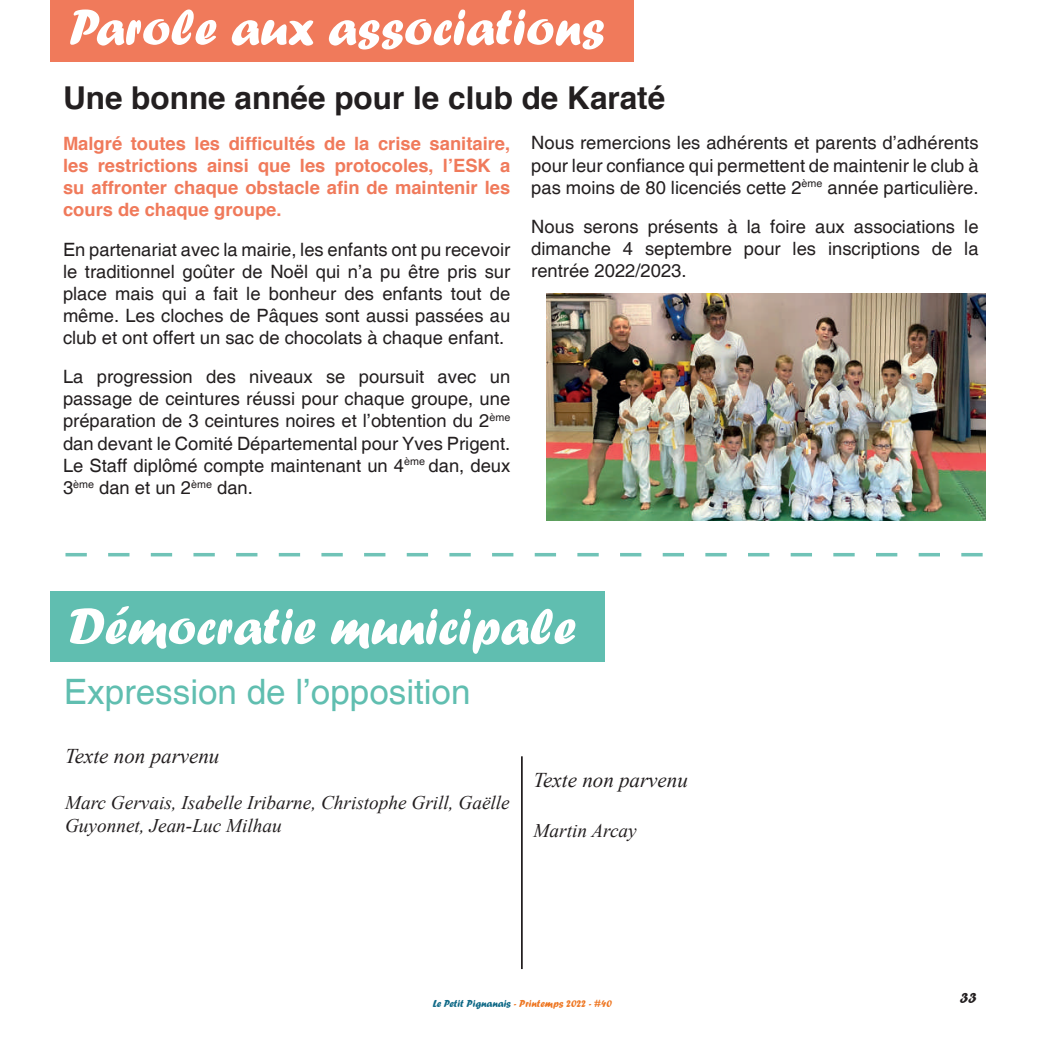
<style>
.page{position:relative;width:1042px;height:1042px;background:#fff}
.page>*{position:absolute;margin:0;border:0;box-sizing:border-box;transform-origin:0 0}
.t1{font:52.5px "Forte";color:#fff}
.t2{font:35px "Helvetica";color:#60beb0}
.t3{font:700 31.5px "Helvetica";color:#231f20}
.t4{font:italic 21px "Times New Roman";color:#231f20}
.t5{font:italic 19.25px/23.1px "Times New Roman";color:#231f20}
.t6{font:18.38px/22.1px "Helvetica";color:#231f20;text-align:justify}
.t7{font:700 18.38px/22.1px "Helvetica";color:#f07a5b;text-align:justify}
.t8{font:15.75px "Forte";color:#231f20}
.t9{font:10.5px "Forte";color:#ee7723}
.s1{color:#106a87}
</style>
<div class="page">
<div style="left:51px;top:0;width:583px;height:62px;background:#f07a5b"></div>
<div style="left:51px;top:591px;width:554px;height:71px;background:#60beb0"></div>
<svg style="left:65px;top:553px;width:917px;height:3px"></svg>
<hr style="left:521px;top:756px;width:2px;height:213px;background:#231f20">
<img style="left:547px;top:293px;width:438px;height:228px">
<h1 class="t1" style="left:69px;top:-3px;width:537px">Parole aux associations</h1>
<h3 class="t3" style="left:63px;top:73px;width:604px">Une bonne année pour le club de Karaté</h3>
<p class="t7" style="left:63px;top:133px;width:449px">Malgré toutes les difficultés de la crise sanitaire, les restrictions ainsi que les protocoles, l’ESK a su affronter chaque obstacle afin de maintenir les cours de chaque groupe.</p>
<p class="t6" style="left:63px;top:239px;width:449px">En partenariat avec la mairie, les enfants ont pu recevoir le traditionnel goûter de Noël qui n’a pu être pris sur place mais qui a fait le bonheur des enfants tout de même. Les cloches de Pâques sont aussi passées au club et ont offert un sac de chocolats à chaque enfant.</p>
<p class="t6" style="left:63px;top:366px;width:449px">La progression des niveaux se poursuit avec un passage de ceintures réussi pour chaque groupe, une préparation de 3 ceintures noires et l’obtention du 2<sup>ème </sup>dan devant le Comité Départemental pour Yves Prigent.<br>Le Staff diplômé compte maintenant un 4<sup>ème</sup> dan, deux 3<sup>ème</sup> dan et un 2<sup>ème</sup> dan.</p>
<p class="t6" style="left:531px;top:133px;width:449px">Nous remercions les adhérents et parents d’adhérents pour leur confiance qui permettent de maintenir le club à pas moins de 80 licenciés cette 2<sup>ème</sup> année particulière.</p>
<p class="t6" style="left:531px;top:216px;width:449px">Nous serons présents à la foire aux associations le dimanche 4 septembre pour les inscriptions de la rentrée 2022/2023.</p>
<h1 class="t1" style="left:69px;top:596px;width:508px">Démocratie municipale</h1>
<h2 class="t2" style="left:64px;top:671px;width:408px">Expression de l’opposition</h2>
<p class="t4" style="left:65px;top:741px;width:156px">Texte non parvenu</p>
<p class="t5" style="left:65px;top:790px;width:446px">Marc Gervais, Isabelle Iribarne, Christophe Grill, Gaëlle<br>Guyonnet, Jean-Luc Milhau</p>
<p class="t4" style="left:533px;top:765px;width:156px">Texte non parvenu</p>
<p class="t5" style="left:533px;top:818px;width:105px">Martin Arcay</p>
<p class="t9" style="left:433px;top:997px;width:181px"><span class="s1">Le Petit Pignanais</span> - Printemps 2022 - #40</p>
<p class="t8" style="left:960px;top:988px;width:18px">33</p>
</div>
